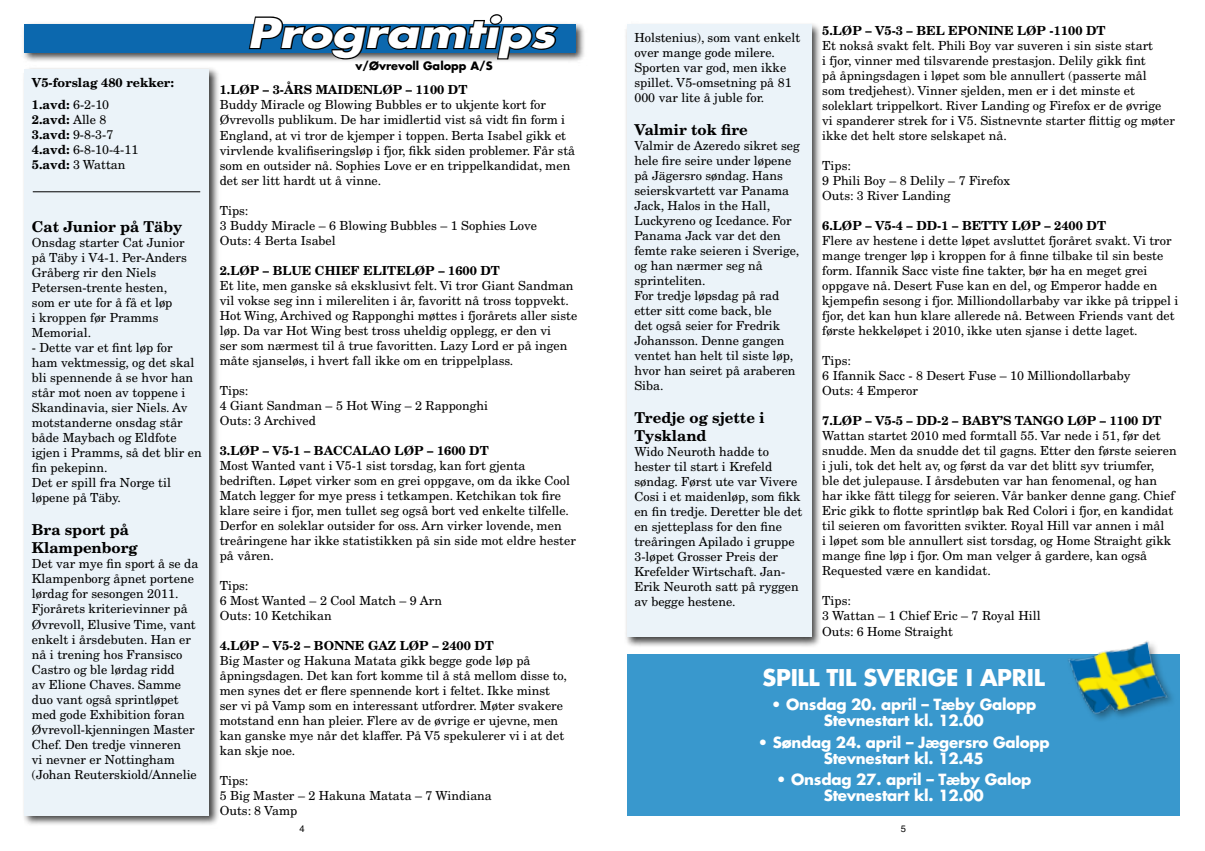
<style>
.page{position:relative;width:1205px;height:851px;background:#fff}
.page>*{position:absolute;margin:0;border:0;box-sizing:border-box;transform-origin:0 0}
.t1{font:italic 700 40px "Futura";color:#fff;scale:1.2 1}
.t2{font:700 22.5px "Futura";letter-spacing:-.015em;color:#fff}
.t3{font:700 15px/16.2px "Futura";letter-spacing:-.015em;color:#fff;text-align:center}
.t4{font:700 15px/18px "New Century Schlbk";color:#000}
.t5{font:12.5px/15px "New Century Schlbk";color:#000}
.t6{font:700 12.5px/22.5px "New Century Schlbk";color:#000}
.t7{font:700 11.25px "Futura";color:#000}
.t8{font:9.38px "Helvetica";color:#000}
.s1{font-weight:400}
.s2{font-weight:700}
</style>
<div class="page">
<div style="left:624px;top:21px;width:207px;height:641px;background:#000;opacity:.75"></div>
<div style="left:627px;top:25px;width:184px;height:612px;background:#ebf3f9"></div>
<div style="left:21px;top:21px;width:571px;height:48px;background:#000;opacity:.75"></div>
<div style="left:24px;top:24px;width:551px;height:28px;background:#0c68ae"></div>
<svg style="left:247px;top:14px;width:313px;height:47px"></svg>
<div style="left:21px;top:66px;width:209px;height:774px;background:#000;opacity:.75"></div>
<div style="left:25px;top:69px;width:184px;height:746px;background:#ebf3f9"></div>
<hr style="left:33px;top:191px;width:167px;height:1px;background:#000">
<div style="left:627px;top:654px;width:553px;height:161px;background:#3998cd"></div>
<div style="left:1065px;top:637px;width:135px;height:115px;background:#000;opacity:.35"></div>
<img style="left:1065px;top:637px;width:109px;height:89px">
<p class="t6" style="left:32px;top:70px;width:143px">V5-forslag 480 rekker:<br>1.avd: <span class="s1">6-2-10</span></p>
<p class="t5" style="left:32px;top:112px;width:108px"><span class="s2">2.avd:</span> Alle 8<br><span class="s2">3.avd:</span> 9-8-3-7<br><span class="s2">4.avd:</span> 6-8-10-4-11<br><span class="s2">5.avd:</span> 3 Wattan</p>
<p class="t4" style="left:32px;top:217px;width:152px">Cat Junior på Täby</p>
<p class="t5" style="left:32px;top:235px;width:156px">Onsdag starter Cat Junior på Täby i V4-1. Per-Anders<br>Gråberg rir den Niels<br>Petersen-trente hesten, som er ute for å få et løp<br>i kroppen før Pramms<br>Memorial.</p>
<p class="t5" style="left:32px;top:340px;width:171px">- Dette var et fint løp for<br>ham vektmessig, og det skal bli spennende å se hvor han står mot noen av toppene i<br>Skandinavia, sier Niels. Av motstanderne onsdag står både Maybach og Eldfote igjen i Pramms, så det blir en fin pekepinn.<br>Det er spill fra Norge til løpene på Täby.</p>
<p class="t4" style="left:32px;top:520px;width:107px">Bra sport på<br>Klampenborg</p>
<p class="t5" style="left:32px;top:556px;width:168px">Det var mye fin sport å se da<br>Klampenborg åpnet portene lørdag for sesongen 2011.<br>Fjorårets kriterievinner på<br>Øvrevoll, Elusive Time, vant enkelt i årsdebuten. Han er nå i trening hos Fransisco<br>Castro og ble lørdag ridd<br>av Elione Chaves. Samme duo vant også sprintløpet med gode Exhibition foran<br>Øvrevoll-kjenningen Master<br>Chef. Den tredje vinneren<br>vi nevner er Nottingham (Johan Reuterskiold/Annelie</p>
<h1 class="t1" style="left:247px;top:6px;width:258px">Programtips</h1>
<p class="t7" style="left:356px;top:58px;width:139px">v/Øvrevoll Galopp A/S</p>
<p class="t6" style="left:220px;top:78px;width:249px">1.LØP – 3-ÅRS MAIDENLØP – 1100 DT</p>
<p class="t5" style="left:220px;top:97px;width:357px">Buddy Miracle og Blowing Bubbles er to ukjente kort for Øvrevolls publikum. De har imidlertid vist så vidt fin form i England, at vi tror de kjemper i toppen. Berta Isabel gikk et virvlende kvalifiseringsløp i fjor, fikk siden problemer. Får stå som en outsider nå. Sophies Love er en trippelkandidat, men det ser litt hardt ut å vinne.</p>
<p class="t5" style="left:220px;top:202px;width:319px">Tips:<br>3 Buddy Miracle – 6 Blowing Bubbles – 1 Sophies Love<br>Outs: 4 Berta Isabel</p>
<p class="t6" style="left:220px;top:258px;width:282px">2.LØP – BLUE CHIEF ELITELØP – 1600 DT</p>
<p class="t5" style="left:220px;top:277px;width:359px">Et lite, men ganske så eksklusivt felt. Vi tror Giant Sandman vil vokse seg inn i milereliten i år, favoritt nå tross toppvekt.<br>Hot Wing, Archived og Rapponghi møttes i fjorårets aller siste løp. Da var Hot Wing best tross uheldig opplegg, er den vi<br>ser som nærmest til å true favoritten. Lazy Lord er på ingen måte sjanseløs, i hvert fall ikke om en trippelplass.</p>
<p class="t5" style="left:220px;top:382px;width:270px">Tips:<br>4 Giant Sandman – 5 Hot Wing – 2 Rapponghi<br>Outs: 3 Archived</p>
<p class="t6" style="left:220px;top:438px;width:270px">3.LØP – V5-1 – BACCALAO LØP – 1600 DT</p>
<p class="t5" style="left:220px;top:457px;width:358px">Most Wanted vant i V5-1 sist torsdag, kan fort gjenta bedriften. Løpet virker som en grei oppgave, om da ikke Cool Match legger for mye press i tetkampen. Ketchikan tok fire klare seire i fjor, men tullet seg også bort ved enkelte tilfelle.<br>Derfor en soleklar outsider for oss. Arn virker lovende, men treåringene har ikke statistikken på sin side mot eldre hester på våren.</p>
<p class="t5" style="left:220px;top:577px;width:224px">Tips:<br>6 Most Wanted – 2 Cool Match – 9 Arn<br>Outs: 10 Ketchikan</p>
<p class="t6" style="left:220px;top:633px;width:276px">4.LØP – V5-2 – BONNE GAZ LØP – 2400 DT</p>
<p class="t5" style="left:220px;top:652px;width:349px">Big Master og Hakuna Matata gikk begge gode løp på åpningsdagen. Det kan fort komme til å stå mellom disse to, men synes det er flere spennende kort i feltet. Ikke minst ser vi på Vamp som en interessant utfordrer. Møter svakere motstand enn han pleier. Flere av de øvrige er ujevne, men kan ganske mye når det klaffer. På V5 spekulerer vi i at det kan skje noe.</p>
<p class="t5" style="left:220px;top:772px;width:274px">Tips:<br>5 Big Master – 2 Hakuna Matata – 7 Windiana<br>Outs: 8 Vamp</p>
<p class="t5" style="left:634px;top:29px;width:167px">Holstenius), som vant enkelt over mange gode milere.<br>Sporten var god, men ikke spillet. V5-omsetning på 81<br>000 var lite å juble for.</p>
<p class="t4" style="left:634px;top:120px;width:115px">Valmir tok fire</p>
<p class="t5" style="left:634px;top:137px;width:167px">Valmir de Azeredo sikret seg hele fire seire under løpene på Jägersro søndag. Hans seierskvartett var Panama<br>Jack, Halos in the Hall,<br>Luckyreno og Icedance. For<br>Panama Jack var det den femte rake seieren i Sverige, og han nærmer seg nå sprinteliten.<br>For tredje løpsdag på rad etter sitt come back, ble<br>det også seier for Fredrik<br>Johansson. Denne gangen ventet han helt til siste løp, hvor han seiret på araberen<br>Siba.</p>
<p class="t4" style="left:634px;top:408px;width:132px">Tredje og sjette i<br>Tyskland</p>
<p class="t5" style="left:634px;top:443px;width:169px">Wido Neuroth hadde to hester til start i Krefeld søndag. Først ute var Vivere<br>Cosi i et maidenløp, som fikk en fin tredje. Deretter ble det en sjetteplass for den fine treåringen Apilado i gruppe<br>3-løpet Grosser Preis der<br>Krefelder Wirtschaft. Jan-<br>Erik Neuroth satt på ryggen av begge hestene.</p>
<p class="t6" style="left:822px;top:19px;width:285px">5.LØP – V5-3 – BEL EPONINE LØP -1100 DT</p>
<p class="t5" style="left:822px;top:38px;width:354px">Et nokså svakt felt. Phili Boy var suveren i sin siste start<br>i fjor, vinner med tilsvarende prestasjon. Delily gikk fint<br>på åpningsdagen i løpet som ble annullert (passerte mål<br>som tredjehest). Vinner sjelden, men er i det minste et soleklart trippelkort. River Landing og Firefox er de øvrige vi spanderer strek for i V5. Sistnevnte starter flittig og møter ikke det helt store selskapet nå.</p>
<p class="t5" style="left:822px;top:158px;width:189px">Tips:<br>9 Phili Boy – 8 Delily – 7 Firefox<br>Outs: 3 River Landing</p>
<p class="t6" style="left:822px;top:214px;width:285px">6.LØP – V5-4 – DD-1 – BETTY LØP – 2400 DT</p>
<p class="t5" style="left:822px;top:233px;width:358px">Flere av hestene i dette løpet avsluttet fjoråret svakt. Vi tror mange trenger løp i kroppen for å finne tilbake til sin beste form. Ifannik Sacc viste fine takter, bør ha en meget grei oppgave nå. Desert Fuse kan en del, og Emperor hadde en kjempefin sesong i fjor. Milliondollarbaby var ikke på trippel i fjor, det kan hun klare allerede nå. Between Friends vant det første hekkeløpet i 2010, ikke uten sjanse i dette laget.</p>
<p class="t5" style="left:822px;top:353px;width:310px">Tips:<br>6 Ifannik Sacc - 8 Desert Fuse – 10 Milliondollarbaby<br>Outs: 4 Emperor</p>
<p class="t6" style="left:822px;top:409px;width:341px">7.LØP – V5-5 – DD-2 – BABY’S TANGO LØP – 1100 DT</p>
<p class="t5" style="left:822px;top:428px;width:356px">Wattan startet 2010 med formtall 55. Var nede i 51, før det snudde. Men da snudde det til gagns. Etter den første seieren i juli, tok det helt av, og først da var det blitt syv triumfer,<br>ble det julepause. I årsdebuten var han fenomenal, og han har ikke fått tilegg for seieren. Vår banker denne gang. Chief Eric gikk to flotte sprintløp bak Red Colori i fjor, en kandidat til seieren om favoritten svikter. Royal Hill var annen i mål<br>i løpet som ble annullert sist torsdag, og Home Straight gikk mange fine løp i fjor. Om man velger å gardere, kan også Requested være en kandidat.</p>
<p class="t5" style="left:822px;top:593px;width:220px">Tips:<br>3 Wattan – 1 Chief Eric – 7 Royal Hill<br>Outs: 6 Home Straight</p>
<h2 class="t2" style="left:762px;top:662px;width:248px">Spill til Sverige I APRIL</h2>
<p class="t3" style="left:771px;top:696px;width:267px">• Onsdag 20. april – Tæby Galopp<br>Stevnestart kl. 12.00</p>
<p class="t3" style="left:758px;top:733px;width:293px">• Søndag 24. april – Jægersro Galopp<br>Stevnestart kl. 12.45</p>
<p class="t3" style="left:776px;top:771px;width:257px">• Onsdag 27. april – Tæby Galop<br>Stevnestart kl. 12.00</p>
<p class="t8" style="left:299px;top:823px;width:7px">4</p>
<p class="t8" style="left:901px;top:823px;width:7px">5</p>
</div>
